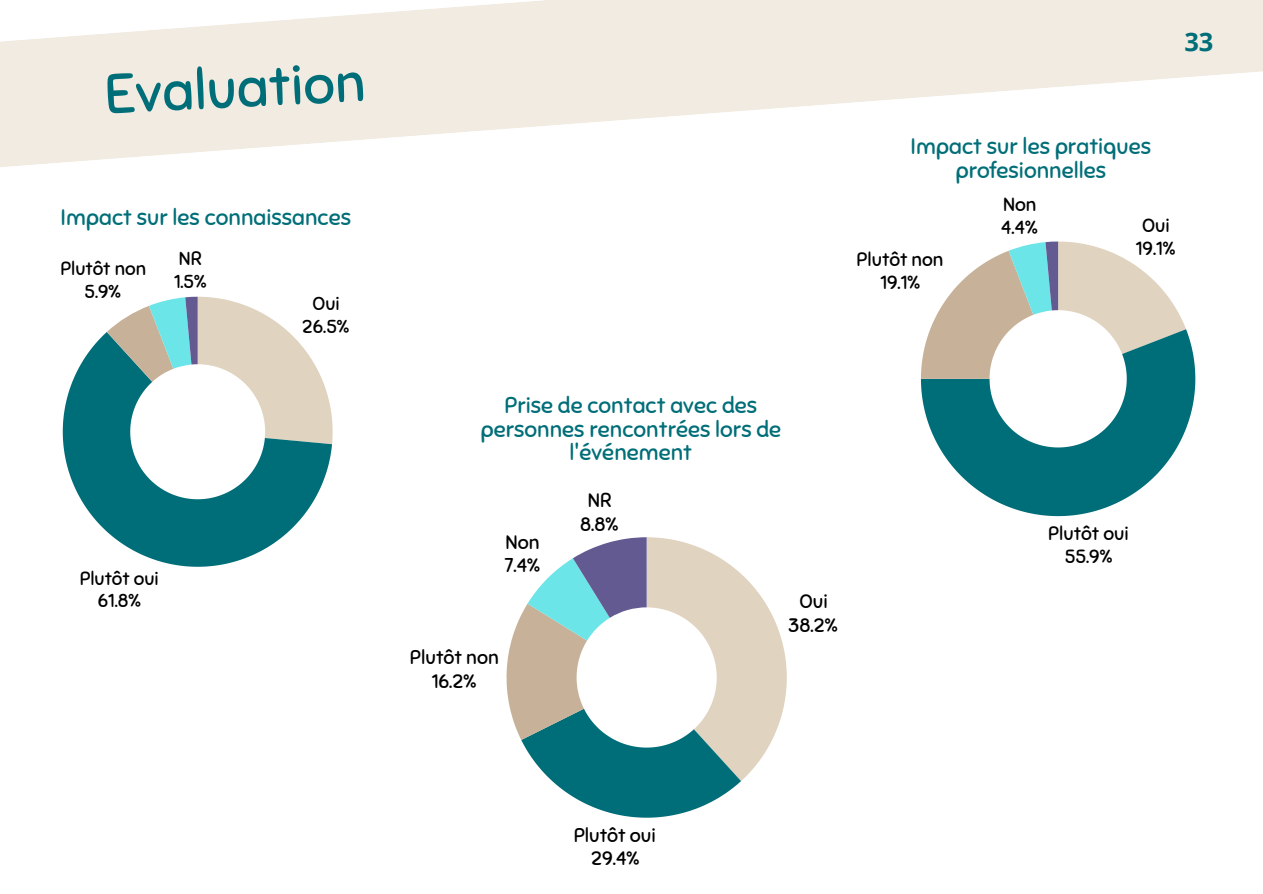
<style>
.page{position:relative;width:1263px;height:894px;background:#fff}
.page>*{position:absolute;margin:0;border:0;box-sizing:border-box;transform-origin:0 0}
.t1{font:55.65px "Sniglet";color:#006e78}
.t2{font:700 25.5px "Open Sans";color:#006e78}
.t3{font:22.5px/23.7px "Sniglet";color:#006e78;text-align:center}
.t4{font:19.5px/23.5px "Sniglet";color:#000;text-align:center}
.t5{font:19.05px/23.1px "Sniglet";color:#000;text-align:center}
.t6{font:18.75px/22.6px "Sniglet";color:#000;text-align:center}
</style>
<div class="page">
<svg style="left:0;top:0;width:1263px;height:167px;fill:#f1ebe2"></svg>
<svg style="left:63px;top:332px;width:269px;height:234px;fill:#006e78"></svg>
<svg style="left:107px;top:296px;width:226px;height:148px"></svg>
<svg style="left:506px;top:537px;width:281px;height:280px"></svg>
<svg style="left:921px;top:329px;width:274px;height:187px;fill:#006e78"></svg>
<svg style="left:921px;top:241px;width:265px;height:138px"></svg>
<h1 class="t1" style="left:103px;top:61px;width:263px;rotate:-3deg">Evaluation</h1>
<p class="t3" style="left:61px;top:206px;width:292px">Impact sur les connaissances</p>
<p class="t6" style="left:61px;top:257px;width:87px">Plutôt non<br>5.9%</p>
<p class="t6" style="left:174px;top:248px;width:34px;text-align:left">NR<br>1.5%</p>
<p class="t6" style="left:80px;top:566px;width:81px">Plutôt oui<br>61.8%</p>
<p class="t6" style="left:302px;top:293px;width:48px">Oui<br>26.5%</p>
<p class="t2" style="left:1184px;top:24px;width:31px">33</p>
<p class="t3" style="left:911px;top:135px;width:242px">Impact sur les pratiques profesionnelles</p>
<p class="t5" style="left:857px;top:248px;width:89px">Plutôt non<br>19.1%</p>
<p class="t5" style="left:1001px;top:193px;width:38px;text-align:left">Non<br>4.4%</p>
<p class="t5" style="left:1136px;top:214px;width:41px">Oui<br>19.1%</p>
<p class="t3" style="left:480px;top:393px;width:302px">Prise de contact avec des personnes rencontrées lors de l'événement</p>
<p class="t4" style="left:580px;top:489px;width:40px">NR<br>8.8%</p>
<p class="t4" style="left:504px;top:530px;width:37px;text-align:left">Non<br>7.4%</p>
<p class="t5" style="left:1048px;top:521px;width:82px">Plutôt oui<br>55.9%</p>
<p class="t4" style="left:410px;top:645px;width:90px">Plutôt non<br>16.2%</p>
<p class="t4" style="left:788px;top:589px;width:51px">Oui<br>38.2%</p>
<p class="t4" style="left:574px;top:823px;width:84px">Plutôt oui<br>29.4%</p>
</div>
